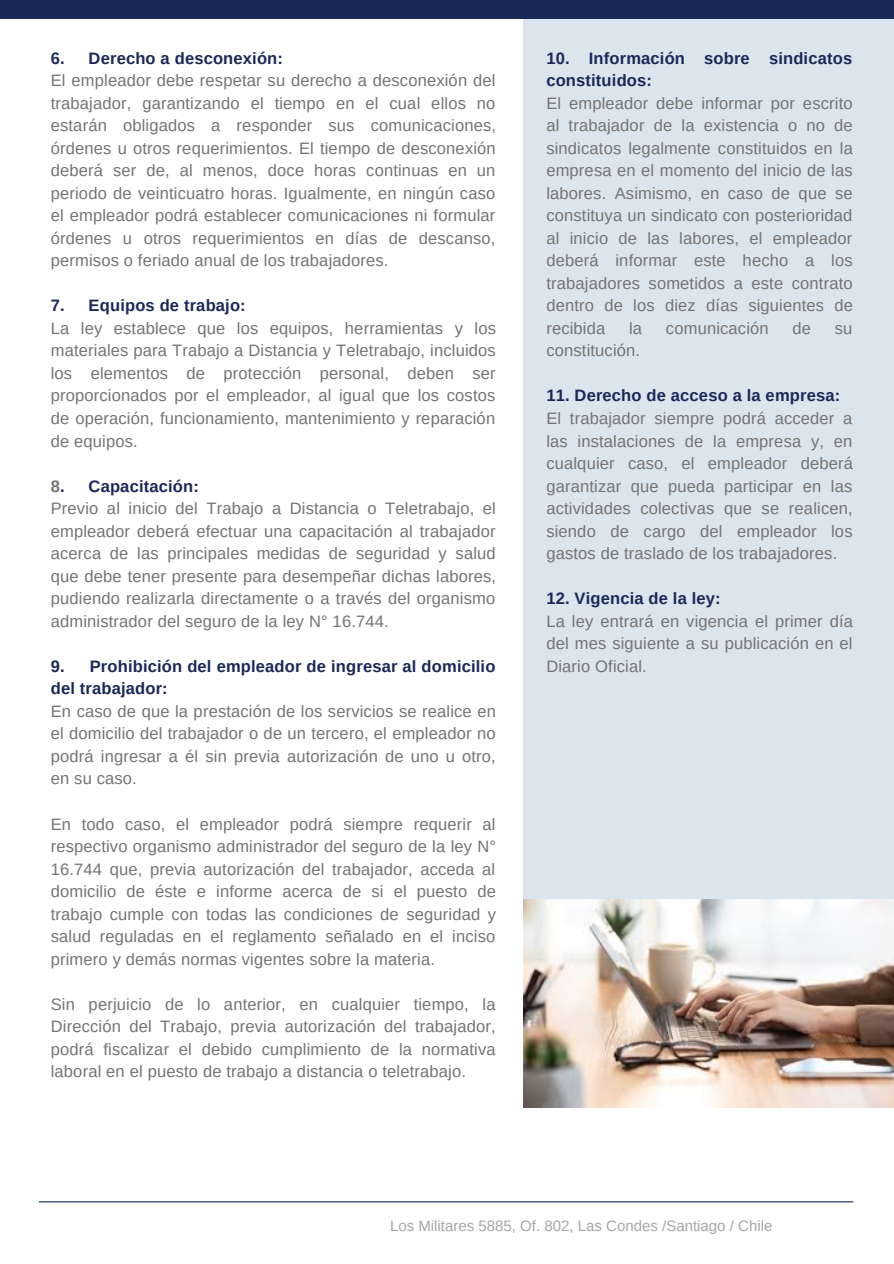
<style>
.page{position:relative;width:894px;height:1264px;background:#fff}
.page>*{position:absolute;margin:0;border:0;box-sizing:border-box;transform-origin:0 0}
.t1{font:16.5px/22.5px "Arimo";letter-spacing:.01em;color:#737373;text-align:justify}
.t2{font:700 16.5px/22.5px "Arimo";letter-spacing:.01em;color:#1a2857}
.t3{font:15px "Arimo";color:#a6a6a6}
.s1{color:#737373}
</style>
<div class="page">
<div style="left:0;top:0;width:893px;height:19px;background:#1a2857"></div>
<hr style="left:39px;top:1201px;width:813px;height:1px;background:#1a2857">
<div style="left:523px;top:19px;width:370px;height:1088px;background:#dae5ed"></div>
<img style="left:523px;top:899px;width:370px;height:208px">
<p class="t2" style="left:51px;top:47px;width:234px">6. Derecho a desconexión:</p>
<p class="t1" style="left:51px;top:69px;width:446px">El empleador debe respetar su derecho a desconexión del trabajador, garantizando el tiempo en el cual ellos no estarán obligados a responder sus comunicaciones, órdenes u otros requerimientos. El tiempo de desconexión deberá ser de, al menos, doce horas continuas en un periodo de veinticuatro horas. Igualmente, en ningún caso el empleador podrá establecer comunicaciones ni formular órdenes u otros requerimientos en días de descanso, permisos o feriado anual de los trabajadores.</p>
<p class="t2" style="left:51px;top:294px;width:196px">7. Equipos de trabajo:</p>
<p class="t1" style="left:51px;top:317px;width:446px">La ley establece que los equipos, herramientas y los materiales para Trabajo a Distancia y Teletrabajo, incluidos los elementos de protección personal, deben ser proporcionados por el empleador, al igual que los costos de operación, funcionamiento, mantenimiento y reparación de equipos.</p>
<p class="t2" style="left:51px;top:474px;width:149px"><span class="s1">8</span>. Capacitación:</p>
<p class="t1" style="left:51px;top:497px;width:447px">Previo al inicio del Trabajo a Distancia o Teletrabajo, el empleador deberá efectuar una capacitación al trabajador acerca de las principales medidas de seguridad y salud que debe tener presente para desempeñar dichas labores, pudiendo realizarla directamente o a través del organismo administrador del seguro de la ley N° 16.744.</p>
<p class="t2" style="left:51px;top:655px;width:446px">9. Prohibición del empleador de ingresar al domicilio del trabajador:</p>
<p class="t1" style="left:51px;top:700px;width:446px">En caso de que la prestación de los servicios se realice en el domicilio del trabajador o de un tercero, el empleador no podrá ingresar a él sin previa autorización de uno u otro, en su caso.</p>
<p class="t1" style="left:51px;top:812px;width:446px">En todo caso, el empleador podrá siempre requerir al respectivo organismo administrador del seguro de la ley N° 16.744 que, previa autorización del trabajador, acceda al domicilio de éste e informe acerca de si el puesto de trabajo cumple con todas las condiciones de seguridad y salud reguladas en el reglamento señalado en el inciso primero y demás normas vigentes sobre la materia.</p>
<p class="t1" style="left:51px;top:992px;width:446px">Sin perjuicio de lo anterior, en cualquier tiempo, la Dirección del Trabajo, previa autorización del trabajador, podrá fiscalizar el debido cumplimiento de la normativa laboral en el puesto de trabajo a distancia o teletrabajo.</p>
<p class="t2" style="left:546px;top:47px;width:307px">10. Información sobre sindicatos constituidos:</p>
<p class="t1" style="left:546px;top:92px;width:308px">El empleador debe informar por escrito al trabajador de la existencia o no de sindicatos legalmente constituidos en la empresa en el momento del inicio de las labores. Asimismo, en caso de que se constituya un sindicato con posterioridad al inicio de las labores, el empleador deberá informar este hecho a los trabajadores sometidos a este contrato dentro de los diez días siguientes de recibida</p>
<p class="t1" style="left:629px;top:317px;width:15px">la</p>
<p class="t1" style="left:665px;top:317px;width:104px">comunicación</p>
<p class="t1" style="left:792px;top:317px;width:20px">de</p>
<p class="t1" style="left:834px;top:317px;width:19px">su</p>
<p class="t1" style="left:546px;top:339px;width:95px">constitución.</p>
<p class="t2" style="left:546px;top:384px;width:295px">11. Derecho de acceso a la empresa:</p>
<p class="t1" style="left:546px;top:407px;width:308px">El trabajador siempre podrá acceder a las instalaciones de la empresa y, en cualquier caso, el empleador deberá garantizar que pueda participar en las actividades colectivas que se realicen, siendo de cargo del empleador los gastos de traslado de los trabajadores.</p>
<p class="t2" style="left:546px;top:587px;width:176px">12. Vigencia de la ley:</p>
<p class="t1" style="left:546px;top:609px;width:308px">La ley entrará en vigencia el primer día del mes siguiente a su publicación en el Diario Oficial.</p>
<p class="t3" style="left:390px;top:1217px;width:384px">Los Militares 5885, Of. 802, Las Condes /Santiago / Chile</p>
</div>
